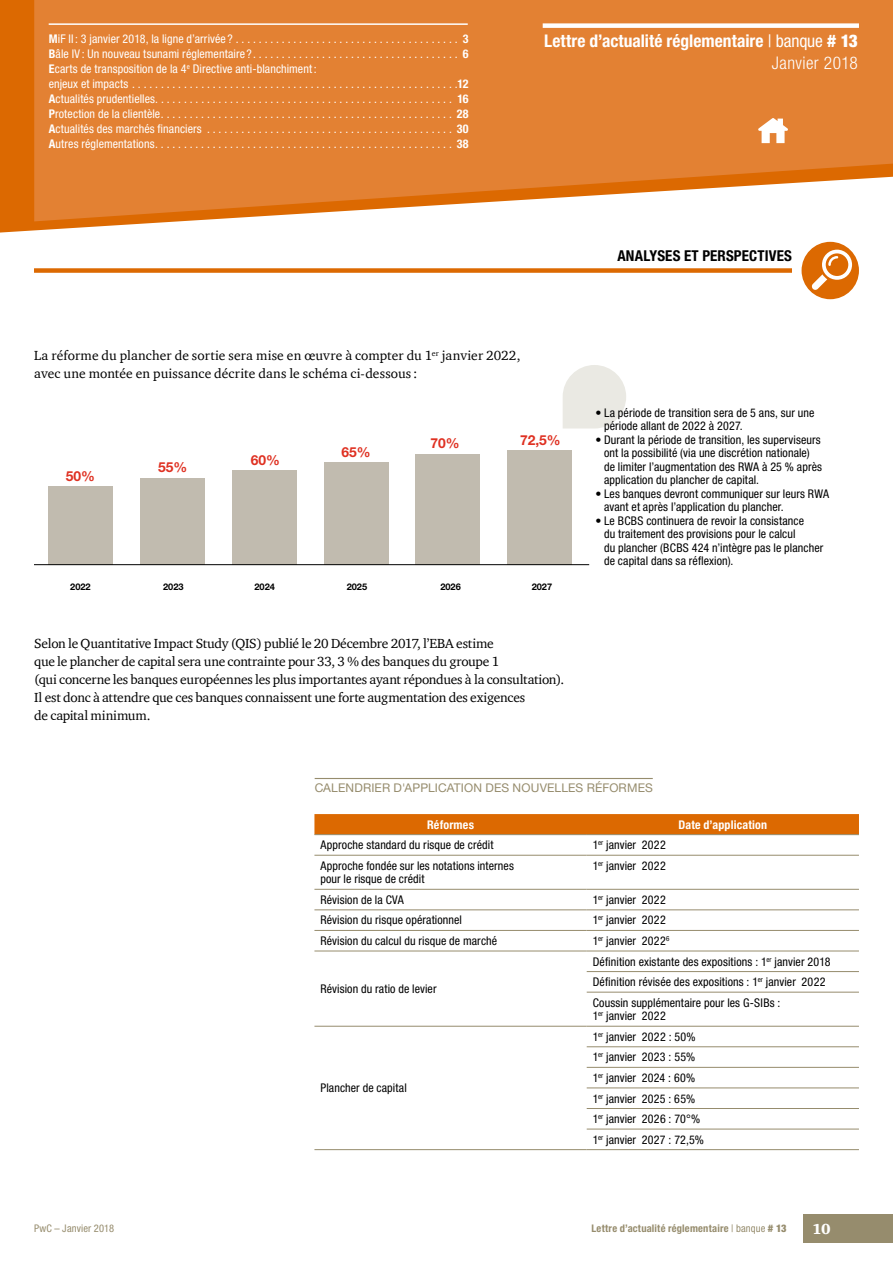
<style>
.page{position:relative;width:893px;height:1263px;background:#fff}
.page>*{position:absolute;margin:0;border:0;box-sizing:border-box;transform-origin:0 0}
.t1{font:700 condensed 17.4px/21.1px "Helvetica Neue LT Std";color:#fff;text-align:right}
.t2{font:700 condensed 15px "Helvetica Neue LT Std";letter-spacing:.01em;color:#000}
.t3{font:900 15px "ITC Charter Com";color:#fff}
.t4{font:700 13.8px "Helvetica Neue LT Std";color:#df3122}
.t5{font:13.5px/18px "ITC Charter Com";letter-spacing:-.01em;color:#000}
.t6{font:13.5px/18px "ITC Charter Com";letter-spacing:.01em;color:#000}
.t7{font:condensed 12px/13.5px "Helvetica Neue LT Std";letter-spacing:.01em;color:#000}
.t8{font:condensed 12px/15px "Helvetica Neue LT Std";letter-spacing:.01em;color:#fff}
.t9{font:12px "Helvetica Neue LT Std";letter-spacing:.01em;color:#968c6d}
.t10{font:700 condensed 12px "Helvetica Neue LT Std";letter-spacing:.015em;color:#fff}
.t11{font:700 condensed 10.5px "Helvetica Neue LT Std";letter-spacing:.02em;color:#968c6d}
.t12{font:condensed 10.5px "Helvetica Neue LT Std";letter-spacing:.015em;color:#968c6d}
.t13{font:700 9.15px "Helvetica Neue LT Std";color:#000}
.s1{font-weight:700}
.s2{font-weight:400}
.s3{font-weight:900}
.s4{font-weight:300}
</style>
<div class="page">
<svg style="left:563px;top:365px;width:63px;height:63px"></svg>
<svg style="left:0;top:0;width:184px;height:233px;background:#e07a1e"></svg>
<svg style="left:34px;top:0;width:859px;height:221px;background:#e58a41"></svg>
<div style="left:804px;top:1214px;width:89px;height:28px;background:#968c6d"></div>
<div style="left:801px;top:242px;width:58px;height:57px;background:#dc6901;border-radius:50%"></div>
<svg style="left:758px;top:118px;width:30px;height:25px"></svg>
<hr style="left:49px;top:23px;width:419px;height:2px;background:#fff">
<div style="left:543px;top:23px;width:316px;height:5px;background:#fff"></div>
<div style="left:34px;top:268px;width:758px;height:5px;background:#dc6901"></div>
<svg style="left:811px;top:250px;width:41px;height:40px"></svg>
<div style="left:507px;top:450px;width:65px;height:115px;background:#c1bbaf"></div>
<div style="left:416px;top:454px;width:64px;height:111px;background:#c1bbaf"></div>
<div style="left:324px;top:462px;width:65px;height:103px;background:#c1bbaf"></div>
<div style="left:232px;top:470px;width:65px;height:95px;background:#c1bbaf"></div>
<div style="left:140px;top:478px;width:65px;height:87px;background:#c1bbaf"></div>
<div style="left:48px;top:486px;width:65px;height:79px;background:#c1bbaf"></div>
<hr style="left:34px;top:564px;width:555px;height:1px;background:#000">
<hr style="left:315px;top:778px;width:338px;height:1px;background:#968c6d">
<div style="left:314px;top:814px;width:545px;height:20px;background:#dc6901"></div>
<hr style="left:314px;top:855px;width:273px;height:1px;background:#968c6d">
<hr style="left:587px;top:855px;width:272px;height:1px;background:#968c6d">
<hr style="left:314px;top:889px;width:273px;height:1px;background:#968c6d">
<hr style="left:587px;top:889px;width:272px;height:1px;background:#968c6d">
<hr style="left:314px;top:909px;width:273px;height:1px;background:#968c6d">
<hr style="left:587px;top:909px;width:272px;height:1px;background:#968c6d">
<hr style="left:314px;top:930px;width:273px;height:1px;background:#968c6d">
<hr style="left:587px;top:930px;width:272px;height:1px;background:#968c6d">
<hr style="left:314px;top:951px;width:273px;height:1px;background:#968c6d">
<hr style="left:587px;top:951px;width:272px;height:1px;background:#968c6d">
<hr style="left:314px;top:1026px;width:273px;height:1px;background:#968c6d">
<hr style="left:314px;top:1149px;width:273px;height:1px;background:#968c6d">
<hr style="left:587px;top:971px;width:272px;height:1px;background:#968c6d">
<hr style="left:587px;top:992px;width:272px;height:1px;background:#968c6d">
<hr style="left:587px;top:1026px;width:272px;height:1px;background:#968c6d">
<hr style="left:587px;top:1046px;width:272px;height:1px;background:#968c6d">
<hr style="left:587px;top:1067px;width:272px;height:1px;background:#968c6d">
<hr style="left:587px;top:1088px;width:272px;height:1px;background:#968c6d">
<hr style="left:587px;top:1108px;width:272px;height:1px;background:#968c6d">
<hr style="left:587px;top:1129px;width:272px;height:1px;background:#968c6d">
<hr style="left:587px;top:1149px;width:272px;height:1px;background:#968c6d">
<hr style="left:314px;top:834px;width:273px;height:1px;background:#968c6d">
<hr style="left:587px;top:834px;width:272px;height:1px;background:#968c6d">
<p class="t8" style="left:49px;top:32px;width:422px"><span class="s1">M</span>iF II : 3 janvier 2018, la ligne d’arrivée ? . . . . . . . . . . . . . . . . . . . . . . . . . . . . . . . . . . . . . . . <span class="s1">3<br>B</span>âle IV : Un nouveau tsunami réglementaire ? . . . . . . . . . . . . . . . . . . . . . . . . . . . . . . . . . . . . <span class="s1">6<br>E</span>carts de transposition de la 4<sup>e</sup> Directive anti-blanchiment:<br>enjeux et impacts . . . . . . . . . . . . . . . . . . . . . . . . . . . . . . . . . . . . . . . . . . . . . . . . . . . . . . . . <span class="s1">12<br>A</span>ctualités prudentielles . . . . . . . . . . . . . . . . . . . . . . . . . . . . . . . . . . . . . . . . . . . . . . . . . . . . <span class="s1">16<br>P</span>rotection de la clientèle . . . . . . . . . . . . . . . . . . . . . . . . . . . . . . . . . . . . . . . . . . . . . . . . . . . <span class="s1">28<br>A</span>ctualités des marchés financiers . . . . . . . . . . . . . . . . . . . . . . . . . . . . . . . . . . . . . . . . . . . <span class="s1">30<br>A</span>utres réglementations . . . . . . . . . . . . . . . . . . . . . . . . . . . . . . . . . . . . . . . . . . . . . . . . . . . . <span class="s1">38</span></p>
<h1 class="t1" style="left:544px;top:30px;width:315px">Lettre d’actualité réglementaire <span class="s2">| banque</span> <span class="s3"># 13<br></span><span class="s4">Janvier 2018</span></h1>
<p class="t6" style="left:34px;top:346px;width:488px">La réforme du plancher de sortie sera mise en œuvre à compter du 1<sup>er</sup> janvier 2022, avec une montée en puissance décrite dans le schéma ci-dessous :</p>
<p class="t2" style="left:617px;top:246px;width:176px">ANALYSES ET PERSPECTIVES</p>
<p class="t4" style="left:66px;top:467px;width:31px">50%</p>
<p class="t13" style="left:70px;top:581px;width:22px">2022</p>
<p class="t4" style="left:158px;top:458px;width:31px">55%</p>
<p class="t4" style="left:251px;top:451px;width:31px">60%</p>
<p class="t4" style="left:342px;top:443px;width:31px">65%</p>
<p class="t4" style="left:431px;top:435px;width:31px">70%</p>
<p class="t4" style="left:520px;top:431px;width:42px">72,5%</p>
<p class="t13" style="left:163px;top:581px;width:22px">2023</p>
<p class="t13" style="left:254px;top:581px;width:22px">2024</p>
<p class="t13" style="left:347px;top:581px;width:22px">2025</p>
<p class="t13" style="left:440px;top:581px;width:22px">2026</p>
<p class="t13" style="left:532px;top:581px;width:22px">2027</p>
<p class="t5" style="left:34px;top:634px;width:532px">Selon le Quantitative Impact Study (QIS) publié le 20 Décembre 2017, l’EBA estime<br>que le plancher de capital sera une contrainte pour 33, 3 % des banques du groupe 1<br>(qui concerne les banques européennes les plus importantes ayant répondues à la consultation).<br>Il est donc à attendre que ces banques connaissent une forte augmentation des exigences<br>de capital minimum.</p>
<p class="t7" style="left:604px;top:405px;width:212px;text-indent:-9px">• La période de transition sera de 5 ans, sur une période allant de 2022 à 2027.</p>
<p class="t7" style="left:604px;top:432px;width:220px;text-indent:-9px">• Durant la période de transition, les superviseurs ont la possibilité (via une discrétion nationale) de limiter l’augmentation des RWA à 25 % après application du plancher de capital.</p>
<p class="t7" style="left:604px;top:486px;width:227px;text-indent:-9px">• Les banques devront communiquer sur leurs RWA avant et après l’application du plancher.</p>
<p class="t7" style="left:604px;top:513px;width:221px;text-indent:-9px">• Le BCBS continuera de revoir la consistance<br>du traitement des provisions pour le calcul<br>du plancher (BCBS 424 n’intègre pas le plancher de capital dans sa réflexion).</p>
<p class="t9" style="left:315px;top:780px;width:340px">CALENDRIER D'APPLICATION DES NOUVELLES RÉFORMES</p>
<p class="t10" style="left:427px;top:817px;width:48px">Réformes</p>
<p class="t10" style="left:678px;top:817px;width:90px">Date d’application</p>
<p class="t7" style="left:320px;top:838px;width:174px">Approche standard du risque de crédit</p>
<p class="t7" style="left:593px;top:838px;width:75px">1<sup>er</sup> janvier 2022</p>
<p class="t7" style="left:320px;top:859px;width:195px">Approche fondée sur les notations internes pour le risque de crédit</p>
<p class="t7" style="left:593px;top:859px;width:75px">1<sup>er</sup> janvier 2022</p>
<p class="t7" style="left:320px;top:893px;width:85px">Révision de la CVA</p>
<p class="t7" style="left:593px;top:893px;width:75px">1<sup>er</sup> janvier 2022</p>
<p class="t7" style="left:320px;top:913px;width:143px">Révision du risque opérationnel</p>
<p class="t7" style="left:593px;top:913px;width:75px">1<sup>er</sup> janvier 2022</p>
<p class="t7" style="left:320px;top:934px;width:178px">Révision du calcul du risque de marché</p>
<p class="t7" style="left:593px;top:934px;width:78px">1<sup>er</sup> janvier 2022<sup>6</sup></p>
<p class="t7" style="left:320px;top:982px;width:118px">Révision du ratio de levier</p>
<p class="t7" style="left:593px;top:951px;width:239px;line-height:20.5px">Définition existante des expositions : 1<sup>er</sup> janvier 2018<br>Définition révisée des expositions : 1<sup>er</sup> janvier 2022<br>Coussin supplémentaire pour les G-SIBs :</p>
<p class="t7" style="left:593px;top:1009px;width:75px">1<sup>er</sup> janvier 2022</p>
<p class="t7" style="left:320px;top:1081px;width:88px">Plancher de capital</p>
<p class="t7" style="left:593px;top:1026px;width:113px;line-height:20.5px">1<sup>er</sup> janvier 2022 : 50%<br>1<sup>er</sup> janvier 2023 : 55%<br>1<sup>er</sup> janvier 2024 : 60%<br>1<sup>er</sup> janvier 2025 : 65%<br>1<sup>er</sup> janvier 2026 : 70°%<br>1<sup>er</sup> janvier 2027 : 72,5%</p>
<p class="t12" style="left:34px;top:1222px;width:82px">PwC – Janvier 2018</p>
<p class="t11" style="left:591px;top:1222px;width:197px">Lettre d’actualité réglementaire <span class="s2">| banque</span> <span class="s3"># 13</span></p>
<p class="t3" style="left:812px;top:1219px;width:20px">10</p>
</div>
